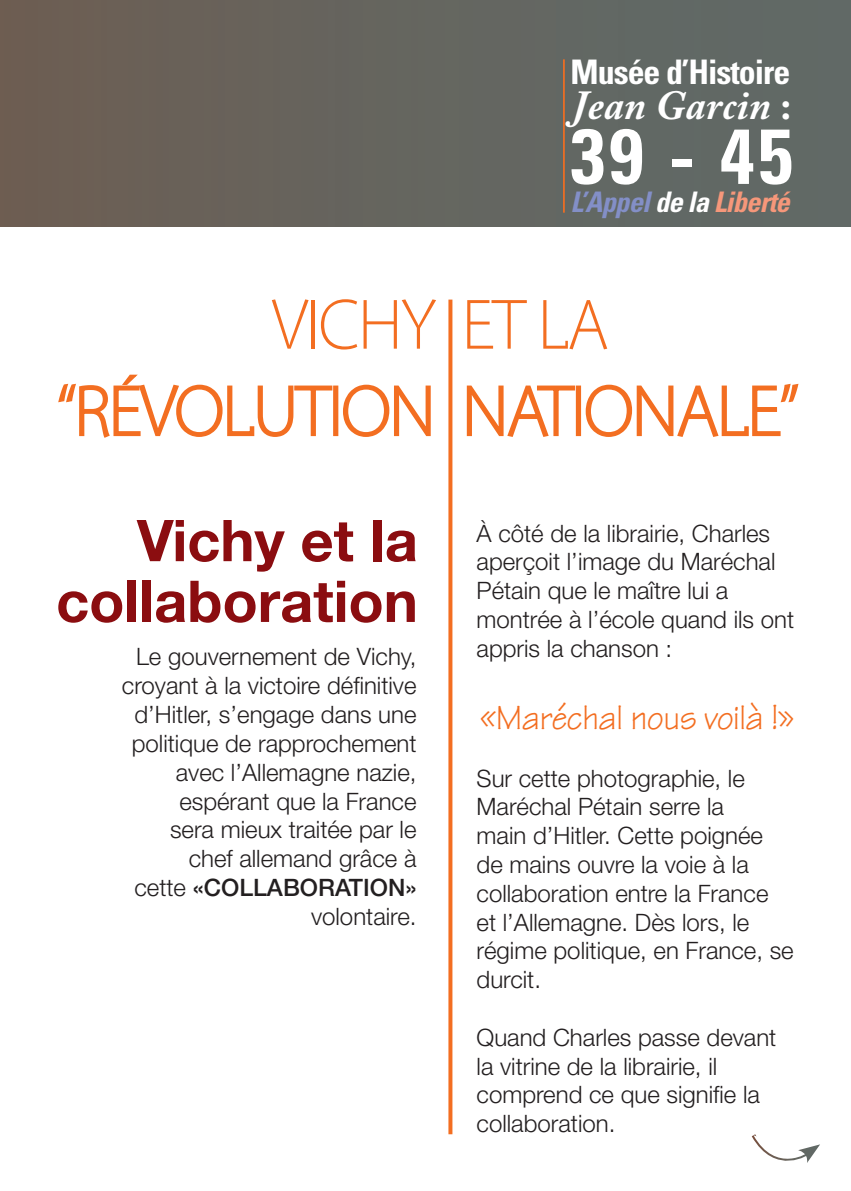
<style>
.page{position:relative;width:851px;height:1191px;background:#fff}
.page>*{position:absolute;margin:0;border:0;box-sizing:border-box;transform-origin:0 0}
.t1{font:700 condensed 77.8px "Univers";color:#fff}
.t2{font:72px/86.4px "Santana";letter-spacing:-.025em;color:#f36e21;text-align:center;scale:.89 1}
.t3{font:700 57.6px/60.8px "Helvetica Neue";color:#8b0d10;text-align:right}
.t4{font:italic 700 41px "Adobe Caslon Pro";letter-spacing:.01em;color:#fff}
.t5{font:36px "Tekton";letter-spacing:-.025em;color:#f36e21}
.t6{font:700 condensed 33.8px "Univers";letter-spacing:-.03em;color:#fff}
.t7{font:italic 700 condensed 28.4px "Univers";letter-spacing:-.025em;color:#838fc7}
.t8{font:300 24px/28.8px "Helvetica Neue";color:#231f20}
.s1{font-style:normal}
.s2{color:#fff}
.s3{color:#f6977a}
.s4{font-weight:500}
</style>
<div class="page">
<div style="left:0;top:0;width:850px;height:227px;background:#65665f"></div>
<hr style="left:563px;top:59px;width:1px;height:154px;background:#f36e21">
<svg style="left:751px;top:1134px;width:69px;height:29px"></svg>
<svg style="left:58px;top:374px;width:275px;height:64px"></svg>
<div style="left:333px;top:385px;width:5px;height:51px;border:2px solid #f36e21"></div>
<svg style="left:343px;top:384px;width:88px;height:53px"></svg>
<svg style="left:466px;top:385px;width:109px;height:52px"></svg>
<div style="left:575px;top:385px;width:6px;height:51px;border:2px solid #f36e21"></div>
<svg style="left:585px;top:383px;width:214px;height:54px"></svg>
<svg style="left:448px;top:299px;width:4px;height:835px;background:#f47e39"></svg>
<div style="left:189px;top:398px;width:19px;height:25px;background:#fff"></div>
<div style="left:358px;top:398px;width:18px;height:25px;background:#fff"></div>
<div style="left:600px;top:398px;width:18px;height:25px;background:#fff"></div>
<h3 class="t6" style="left:570px;top:51px;width:221px">Musée d’Histoire</h3>
<h3 class="t4" style="left:570px;top:81px;width:222px">Jean Garcin <span class="s1">:</span></h3>
<h1 class="t1" style="left:570px;top:108px;width:223px">39 - 45</h1>
<p class="t7" style="left:570px;top:185px;width:221px">L’Appel <span class="s2">de la</span> <span class="s3">Liberté</span></p>
<h2 class="t2" style="left:57px;top:285px;width:834px">VICHY ET LA<br>“RÉVOLUTION NATIONALE”</h2>
<h3 class="t3" style="left:56px;top:509px;width:363px">Vichy et la collaboration</h3>
<p class="t8" style="left:476px;top:518px;width:319px">À côté de la librairie, Charles aperçoit l’image du Maréchal<br>Pétain que le maître lui a montrée à l’école quand ils ont appris la chanson :</p>
<p class="t8" style="left:122px;top:642px;width:296px;text-align:right">Le gouvernement de Vichy, croyant à la victoire définitive d’Hitler, s’engage dans une politique de rapprochement avec l’Allemagne nazie, espérant que la France<br>sera mieux traitée par le chef allemand grâce à<br>cette <span class="s4">«COLLABORATION» </span>volontaire.</p>
<h3 class="t5" style="left:480px;top:695px;width:315px">«Maréchal nous voilà !»</h3>
<p class="t8" style="left:476px;top:763px;width:318px">Sur cette photographie, le<br>Maréchal Pétain serre la<br>main d’Hitler. Cette poignée de mains ouvre la voie à la collaboration entre la France et l’Allemagne. Dès lors, le régime politique, en France, se durcit.</p>
<p class="t8" style="left:476px;top:1022px;width:301px">Quand Charles passe devant la vitrine de la librairie, il comprend ce que signifie la collaboration.</p>
</div>
